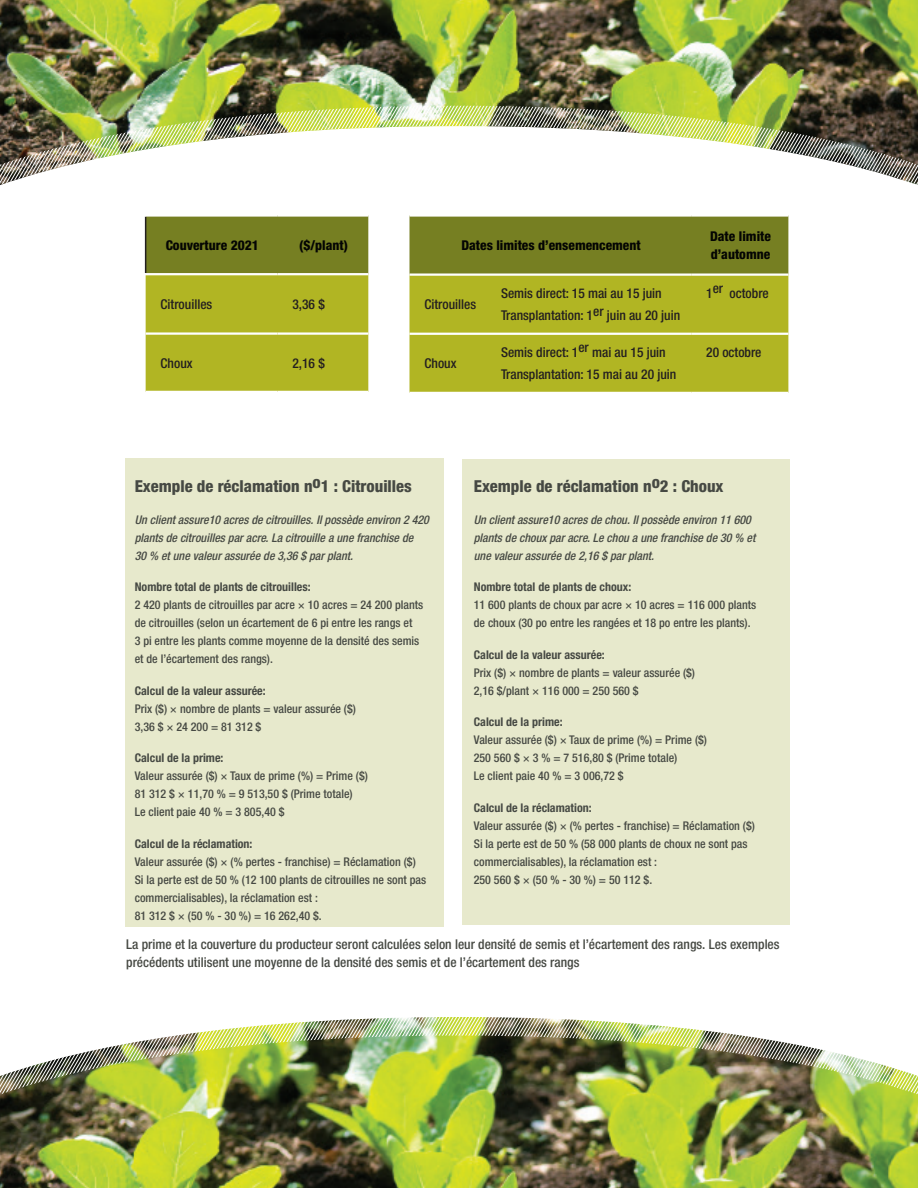
<style>
.page{position:relative;width:918px;height:1188px;background:#fff}
.page>*{position:absolute;margin:0;border:0;box-sizing:border-box;transform-origin:0 0}
.Body{font:800 condensed 16.5px "Helvetica Neue LT Std";color:#464943}
.Body-2{font:500 condensed 13.5px/18px "Helvetica Neue LT Std";color:#464943}
.Body-3{font:500 condensed 13.5px "Helvetica Neue LT Std";color:#231f20}
.Body-4{font:800 condensed 13.5px/18px "Helvetica Neue LT Std";color:#040503}
.Body-5{font:500 condensed 12px/18px "Helvetica Neue LT Std";color:#464943}
.Body-6{font:italic 500 condensed 12px/18px "Helvetica Neue LT Std";color:#464943}
.s1{font-weight:700}
</style>
<div class="page">
<img style="left:0;top:0;width:918px;height:106px">
<img style="left:0;top:1095px;width:918px;height:93px">
<div style="left:410px;top:217px;width:378px;height:56px;background:#767f22"></div>
<div style="left:410px;top:276px;width:378px;height:116px;background:#b1b523"></div>
<hr style="left:410px;top:333px;width:76px;height:2px;background:#fff">
<hr style="left:486px;top:333px;width:205px;height:2px;background:#fff">
<hr style="left:691px;top:333px;width:97px;height:2px;background:#fff">
<img style="left:0;top:106px;width:492px;height:79px">
<img style="left:492px;top:106px;width:426px;height:79px">
<img style="left:0;top:1017px;width:492px;height:78px">
<img style="left:492px;top:1017px;width:426px;height:78px">
<svg style="left:146px;top:217px;width:222px;height:174px;background:#9da323"></svg>
<hr style="left:145px;top:217px;width:1px;height:56px;background:#231f20">
<hr style="left:145px;top:273px;width:132px;height:2px;background:#fff">
<hr style="left:277px;top:273px;width:91px;height:2px;background:#fff">
<hr style="left:146px;top:332px;width:131px;height:3px;background:#fff">
<hr style="left:277px;top:332px;width:91px;height:3px;background:#fff">
<div style="left:462px;top:459px;width:327px;height:466px;background:#e7e9cc"></div>
<div style="left:126px;top:458px;width:318px;height:469px;background:#e7e9cc"></div>
<p class="Body-4" style="left:166px;top:236px;width:95px">Couverture 2021</p>
<p class="Body-4" style="left:299px;top:236px;width:50px">($/plant)</p>
<p class="Body-3" style="left:161px;top:296px;width:53px">Citrouilles</p>
<p class="Body-3" style="left:292px;top:296px;width:34px">3,36 $</p>
<p class="Body-3" style="left:161px;top:355px;width:33px">Choux</p>
<p class="Body-3" style="left:292px;top:355px;width:34px">2,16 $</p>
<p class="Body-4" style="left:461px;top:236px;width:181px">Dates limites d’ensemencement</p>
<p class="Body-4" style="left:710px;top:227px;width:62px">Date limite d’automne</p>
<p class="Body-3" style="left:424px;top:296px;width:53px">Citrouilles</p>
<p class="Body-3" style="left:424px;top:355px;width:33px">Choux</p>
<p class="Body-3" style="left:501px;top:285px;width:162px">Semis direct: 15 mai au 15 juin</p>
<p class="Body-3" style="left:501px;top:307px;width:181px">Transplantation: 1er juin au 20 juin</p>
<p class="Body-3" style="left:501px;top:344px;width:166px">Semis direct: 1er mai au 15 juin</p>
<p class="Body-3" style="left:501px;top:367px;width:177px">Transplantation: 15 mai au 20 juin</p>
<p class="Body-3" style="left:706px;top:285px;width:64px">1er octobre</p>
<p class="Body-3" style="left:706px;top:344px;width:57px">20 octobre</p>
<p class="Body" style="left:135px;top:476px;width:279px">Exemple de réclamation no1 : Citrouilles</p>
<p class="Body-6" style="left:135px;top:511px;width:296px">Un client assure10 acres de citrouilles. Il possède environ 2 420 plants de citrouilles par acre. La citrouille a une franchise de<br>30 % et une valeur assurée de 3,36 $ par plant.</p>
<p class="Body-5" style="left:135px;top:578px;width:290px"><span class="s1">Nombre total de plants de citrouilles:<br></span>2 420 plants de citrouilles par acre × 10 acres = 24 200 plants de citrouilles (selon un écartement de 6 pi entre les rangs et<br>3 pi entre les plants comme moyenne de la densité des semis et de l’écartement des rangs).</p>
<p class="Body-5" style="left:135px;top:681px;width:223px"><span class="s1">Calcul de la valeur assurée:<br></span>Prix ($) × nombre de plants = valeur assurée ($)<br>3,36 $ × 24 200 = 81 312 $</p>
<p class="Body-5" style="left:135px;top:749px;width:235px"><span class="s1">Calcul de la prime:<br></span>Valeur assurée ($) × Taux de prime (%) = Prime ($)<br>81 312 $ × 11,70 % = 9 513,50 $ (Prime totale)<br>Le client paie 40 % = 3 805,40 $</p>
<p class="Body-5" style="left:135px;top:834px;width:293px"><span class="s1">Calcul de la réclamation:<br></span>Valeur assurée ($) × (% pertes - franchise) = Réclamation ($)<br>Si la perte est de 50 % (12 100 plants de citrouilles ne sont pas commercialisables), la réclamation est :<br>81 312 $ × (50 % - 30 %) = 16 262,40 $.</p>
<p class="Body-2" style="left:126px;top:935px;width:655px">La prime et la couverture du producteur seront calculées selon leur densité de semis et l’écartement des rangs. Les exemples précédents utilisent une moyenne de la densité des semis et de l’écartement des rangs</p>
<p class="Body" style="left:474px;top:476px;width:251px">Exemple de réclamation no2 : Choux</p>
<p class="Body-6" style="left:474px;top:511px;width:283px">Un client assure10 acres de chou. Il possède environ 11 600 plants de choux par acre. Le chou a une franchise de 30 % et une valeur assurée de 2,16 $ par plant.</p>
<p class="Body-5" style="left:474px;top:578px;width:284px"><span class="s1">Nombre total de plants de choux:<br></span>11 600 plants de choux par acre × 10 acres = 116 000 plants de choux (30 po entre les rangées et 18 po entre les plants).</p>
<p class="Body-5" style="left:474px;top:645px;width:223px"><span class="s1">Calcul de la valeur assurée:<br></span>Prix ($) × nombre de plants = valeur assurée ($)<br>2,16 $/plant × 116 000 = 250 560 $</p>
<p class="Body-5" style="left:474px;top:713px;width:235px"><span class="s1">Calcul de la prime:<br></span>Valeur assurée ($) × Taux de prime (%) = Prime ($)<br>250 560 $ × 3 % = 7 516,80 $ (Prime totale)<br>Le client paie 40 % = 3 006,72 $</p>
<p class="Body-5" style="left:474px;top:798px;width:283px"><span class="s1">Calcul de la réclamation:<br></span>Valeur assurée ($) × (% pertes - franchise) = Réclamation ($)<br>Si la perte est de 50 % (58 000 plants de choux ne sont pas commercialisables), la réclamation est :<br>250 560 $ × (50 % - 30 %) = 50 112 $.</p>
</div>
